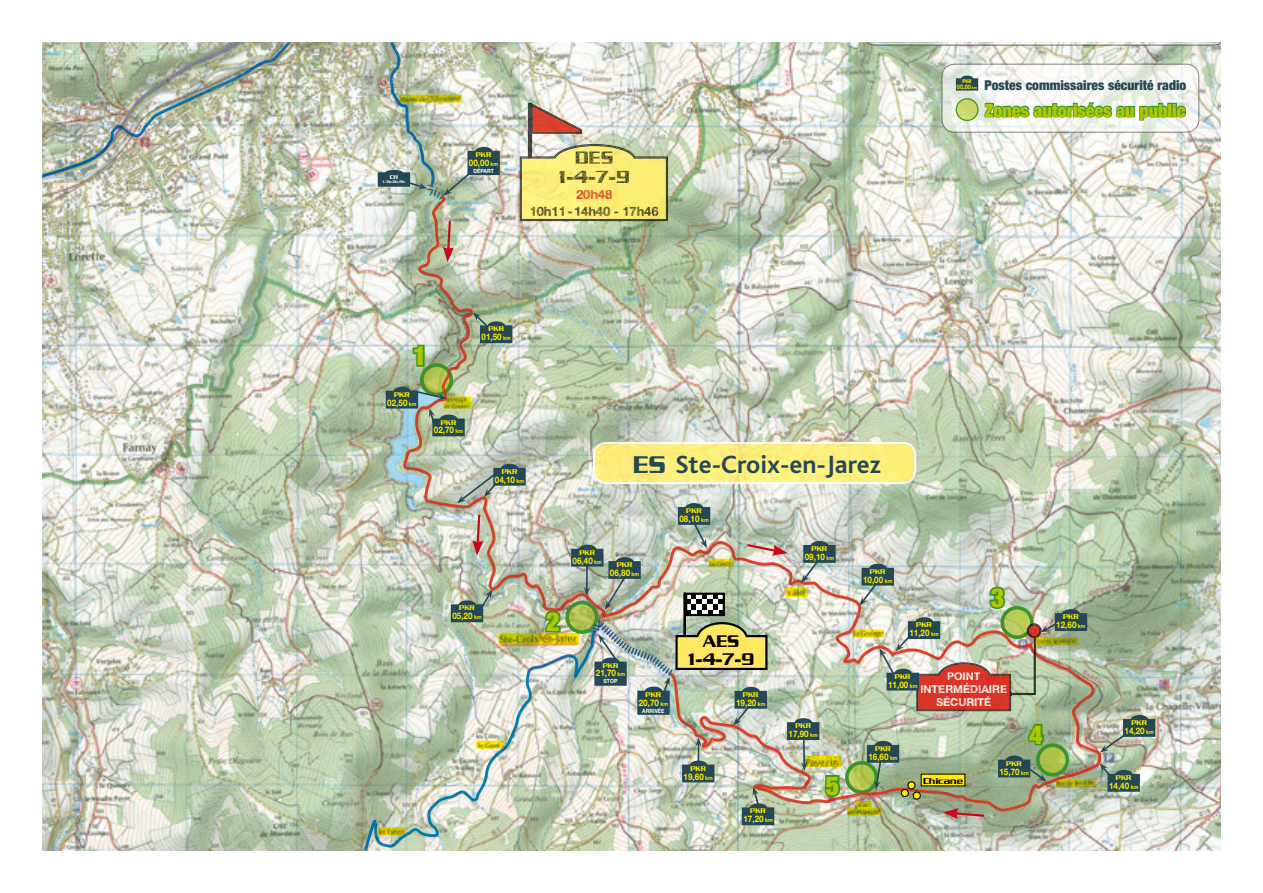
<style>
.page{position:relative;width:1263px;height:893px;background:#fff}
.page>*{position:absolute;margin:0;border:0;box-sizing:border-box;transform-origin:0 0}
.t1{font:700 26.1px "Bliss";color:#254855}
.t2{font:900 condensed 26.1px "Helvetica Neue";color:#b0c800}
.t3{font:500 19.65px/19.6px "Serpentine";color:#4a4924;text-align:center}
.t4{font:500 18.3px/18.3px "Serpentine";color:#000;text-align:center}
.t5{font:900 condensed 18px "Helvetica Neue";color:#b0c800}
.t6{font:900 condensed 13.65px "Helvetica Neue";color:#254855}
.t7{font:700 13.05px/16.2px "Helvetica Neue";letter-spacing:-.01em;color:#4c491e;text-align:center}
.t8{font:700 10.95px/12.8px "Helvetica Neue";color:#fbfcfa;text-align:center}
.t9{font:500 9.45px "Serpentine";color:#000;scale:1.07 1}
.t10{font:700 9px "Helvetica Neue";color:#ffec00;scale:.9 1}
.t11{font:500 7.35px "Serpentine";color:#ffec00}
.t12{font:700 6.15px "Helvetica Neue";color:#ffec00;scale:.9 1}
.t13{font:500 6.15px "Serpentine";color:#f5fafd}
.t14{font:700 5.7px "Helvetica Neue";color:#fff;scale:.9 1}
.t15{font:700 5.1px "Digital";color:#ffec00}
.t16{font:500 4.05px "Serpentine";color:#f5fafd}
.s1{font-size:5.7px}
.s2{color:#484625}
.s3{color:#484623}
.s4{color:#4d4a28}
.s5{color:#4b4a28}
.s6{color:#df432d}
.s7{color:#da422a}
.s8{color:#d84026}
.s9{color:#4c4924}
.s10{color:#4a4924}
.s11{color:#494923}
.s12{color:#4a4821}
.s13{font-size:3.9px}
.s14{font-family:"Serpentine";font-weight:500}
.s15{color:#fdfdfc}
.s16{color:#fefdfd}
.s17{color:#f0f0ed}
.s18{color:#f9fcf9}
.s19{color:#fafbf8}
.s20{color:#f5efef}
.s21{color:#f8fbf8}
</style>
<div class="page">
<img style="left:43px;top:43px;width:1177px;height:807px">
<img style="left:435px;top:95px;width:27px;height:8px">
<img style="left:465px;top:396px;width:6px;height:13px">
<img style="left:498px;top:633px;width:26px;height:12px">
<img style="left:476px;top:741px;width:8px;height:8px">
<img style="left:418px;top:198px;width:55px;height:173px">
<img style="left:480px;top:497px;width:79px;height:114px">
<img style="left:1087px;top:657px;width:14px;height:149px">
<img style="left:259px;top:43px;width:141px;height:20px">
<img style="left:116px;top:63px;width:154px;height:63px">
<img style="left:390px;top:63px;width:45px;height:121px">
<img style="left:43px;top:126px;width:105px;height:51px">
<img style="left:524px;top:630px;width:21px;height:74px">
<img style="left:484px;top:703px;width:44px;height:74px">
<img style="left:364px;top:776px;width:121px;height:74px">
<img style="left:427px;top:184px;width:12px;height:14px">
<img style="left:532px;top:103px;width:50px;height:31px">
<img style="left:532px;top:104px;width:49px;height:30px">
<img style="left:528px;top:103px;width:4px;height:41px">
<svg style="left:532px;top:105px;width:1px;height:28px"></svg>
<img style="left:529px;top:104px;width:2px;height:40px">
<img style="left:520px;top:144px;width:148px;height:77px">
<img style="left:521px;top:145px;width:146px;height:75px">
<img style="left:575px;top:151px;width:38px;height:13px">
<img style="left:559px;top:171px;width:70px;height:12px">
<img style="left:576px;top:190px;width:36px;height:10px">
<img style="left:531px;top:206px;width:127px;height:10px">
<img style="left:593px;top:442px;width:323px;height:42px">
<img style="left:439px;top:147px;width:61px;height:53px">
<svg style="left:1100px;top:763px;width:40px;height:29px"></svg>
<svg style="left:1100px;top:715px;width:55px;height:37px;background:#8d9b92"></svg>
<svg style="left:451px;top:590px;width:41px;height:32px"></svg>
<svg style="left:457px;top:464px;width:69px;height:39px;background:#9ba59f"></svg>
<img style="left:386px;top:345px;width:79px;height:91px">
<svg style="left:473px;top:312px;width:39px;height:31px"></svg>
<svg style="left:378px;top:170px;width:55px;height:19px"></svg>
<svg style="left:472px;top:512px;width:11px;height:44px"></svg>
<img style="left:545px;top:503px;width:542px;height:322px">
<svg style="left:443px;top:219px;width:11px;height:43px"></svg>
<img style="left:866px;top:43px;width:354px;height:3px">
<svg style="left:942px;top:64px;width:257px;height:68px"></svg>
<div style="left:941px;top:64px;width:258px;height:69px;border:1px solid #423733;border-radius:13px"></div>
<svg style="left:983px;top:102px;width:204px;height:19px"></svg>
<svg style="left:956px;top:98px;width:22px;height:23px"></svg>
<div style="left:956px;top:98px;width:22px;height:23px;border:1px solid #3d9528;border-radius:50%"></div>
<svg style="left:956px;top:76px;width:22px;height:15px"></svg>
<p class="t13" style="left:390px;top:173px;width:10px">CH</p>
<p class="t16" style="left:383px;top:180px;width:24px">1-3b-6b-9b</p>
<p class="t11" style="left:476px;top:150px;width:17px">PKR</p>
<p class="t10" style="left:469px;top:157px;width:34px">00,00 <span class="s1">km</span></p>
<p class="t14" style="left:473px;top:167px;width:24px">DÉPART</p>
<p class="t3" style="left:559px;top:147px;width:73px"><span class="s2">DE</span><span class="s3">S<br></span><span class="s4">1-</span><span class="s5">4-</span>7-9</p>
<p class="t7" style="left:530px;top:186px;width:131px"><span class="s6">20</span><span class="s7">h4</span><span class="s8">8<br></span>10h1<span class="s4">1 -</span> <span class="s9">14h4</span><span class="s10">0 -</span> <span class="s11">17h4</span><span class="s12">6</span></p>
<p class="t15" style="left:962px;top:78px;width:10px">PKR</p>
<p class="t12" style="left:957px;top:83px;width:24px">00,00 <span class="s13">km</span></p>
<p class="t6" style="left:984px;top:77px;width:203px">Postes commissaires sécurité radio</p>
<p class="t5" style="left:985px;top:99px;width:202px">Zones autorisées au public</p>
<p class="t2" style="left:413px;top:340px;width:15px">1</p>
<p class="t11" style="left:394px;top:390px;width:17px">PKR</p>
<p class="t10" style="left:387px;top:397px;width:34px">02,50 <span class="s1">km</span></p>
<p class="t11" style="left:441px;top:418px;width:17px">PKR</p>
<p class="t10" style="left:434px;top:425px;width:34px">02,70 <span class="s1">km</span></p>
<p class="t11" style="left:488px;top:325px;width:17px">PKR</p>
<p class="t10" style="left:481px;top:331px;width:34px">01,50 <span class="s1">km</span></p>
<p class="t11" style="left:502px;top:467px;width:17px">PKR</p>
<p class="t10" style="left:495px;top:474px;width:34px">04,10 <span class="s1">km</span></p>
<p class="t11" style="left:459px;top:604px;width:17px">PKR</p>
<p class="t10" style="left:452px;top:610px;width:34px">05,20 <span class="s1">km</span></p>
<p class="t2" style="left:546px;top:605px;width:15px">2</p>
<p class="t1" style="left:633px;top:451px;width:249px"><span class="s14">ES</span> Ste-Croix-en-Jarez</p>
<p class="t11" style="left:579px;top:548px;width:17px">PKR</p>
<p class="t10" style="left:573px;top:555px;width:34px">06,40 <span class="s1">km</span></p>
<p class="t11" style="left:617px;top:561px;width:17px">PKR</p>
<p class="t10" style="left:610px;top:567px;width:34px">06,80 <span class="s1">km</span></p>
<p class="t11" style="left:686px;top:507px;width:17px">PKR</p>
<p class="t10" style="left:679px;top:513px;width:34px">08,10 <span class="s1">km</span></p>
<p class="t11" style="left:812px;top:544px;width:17px">PKR</p>
<p class="t10" style="left:805px;top:551px;width:34px">09,10 <span class="s1">km</span></p>
<p class="t11" style="left:603px;top:661px;width:17px">PKR</p>
<p class="t10" style="left:596px;top:668px;width:34px">21,70 <span class="s1">km</span></p>
<p class="t14" style="left:604px;top:678px;width:17px">STOP</p>
<p class="t11" style="left:646px;top:690px;width:17px">PKR</p>
<p class="t10" style="left:639px;top:697px;width:34px">20,70 <span class="s1">km</span></p>
<p class="t14" style="left:642px;top:707px;width:26px">ARRIVÉE</p>
<p class="t4" style="left:688px;top:631px;width:68px">AES<br>1-4-7-9</p>
<p class="t11" style="left:743px;top:690px;width:17px">PKR</p>
<p class="t10" style="left:736px;top:697px;width:34px">19,20 <span class="s1">km</span></p>
<p class="t11" style="left:690px;top:764px;width:17px">PKR</p>
<p class="t10" style="left:684px;top:771px;width:34px">19,60 <span class="s1">km</span></p>
<p class="t11" style="left:750px;top:807px;width:17px">PKR</p>
<p class="t10" style="left:743px;top:813px;width:34px">17,20 <span class="s1">km</span></p>
<p class="t11" style="left:795px;top:722px;width:17px">PKR</p>
<p class="t10" style="left:788px;top:728px;width:34px">17,90 <span class="s1">km</span></p>
<p class="t2" style="left:826px;top:769px;width:15px">5</p>
<p class="t11" style="left:870px;top:567px;width:17px">PKR</p>
<p class="t10" style="left:863px;top:574px;width:34px">10,00 <span class="s1">km</span></p>
<p class="t2" style="left:991px;top:581px;width:15px">3</p>
<p class="t11" style="left:916px;top:621px;width:17px">PKR</p>
<p class="t10" style="left:909px;top:627px;width:34px">11,20 <span class="s1">km</span></p>
<p class="t11" style="left:895px;top:672px;width:17px">PKR</p>
<p class="t10" style="left:888px;top:679px;width:34px">11,00 <span class="s1">km</span></p>
<p class="t8" style="left:920px;top:670px;width:88px"><span class="s15">POIN</span><span class="s16">T<br></span>INTE<span class="s17">RMÉ</span>D<span class="s18">IAIRE<br></span><span class="s19">SÉCU</span><span class="s20">R</span><span class="s21">ITÉ</span></p>
<p class="t2" style="left:1029px;top:718px;width:15px">4</p>
<p class="t11" style="left:875px;top:744px;width:17px">PKR</p>
<p class="t10" style="left:868px;top:751px;width:34px">16,60 <span class="s1">km</span></p>
<p class="t9" style="left:923px;top:775px;width:39px">Chicane</p>
<p class="t11" style="left:1006px;top:759px;width:17px">PKR</p>
<p class="t10" style="left:999px;top:766px;width:34px">15,70 <span class="s1">km</span></p>
<p class="t11" style="left:1063px;top:613px;width:17px">PKR</p>
<p class="t10" style="left:1056px;top:619px;width:34px">12,60 <span class="s1">km</span></p>
<p class="t11" style="left:1131px;top:719px;width:17px">PKR</p>
<p class="t10" style="left:1124px;top:725px;width:34px">14,20 <span class="s1">km</span></p>
<p class="t11" style="left:1116px;top:773px;width:17px">PKR</p>
<p class="t10" style="left:1109px;top:780px;width:34px">14,40 <span class="s1">km</span></p>
</div>
